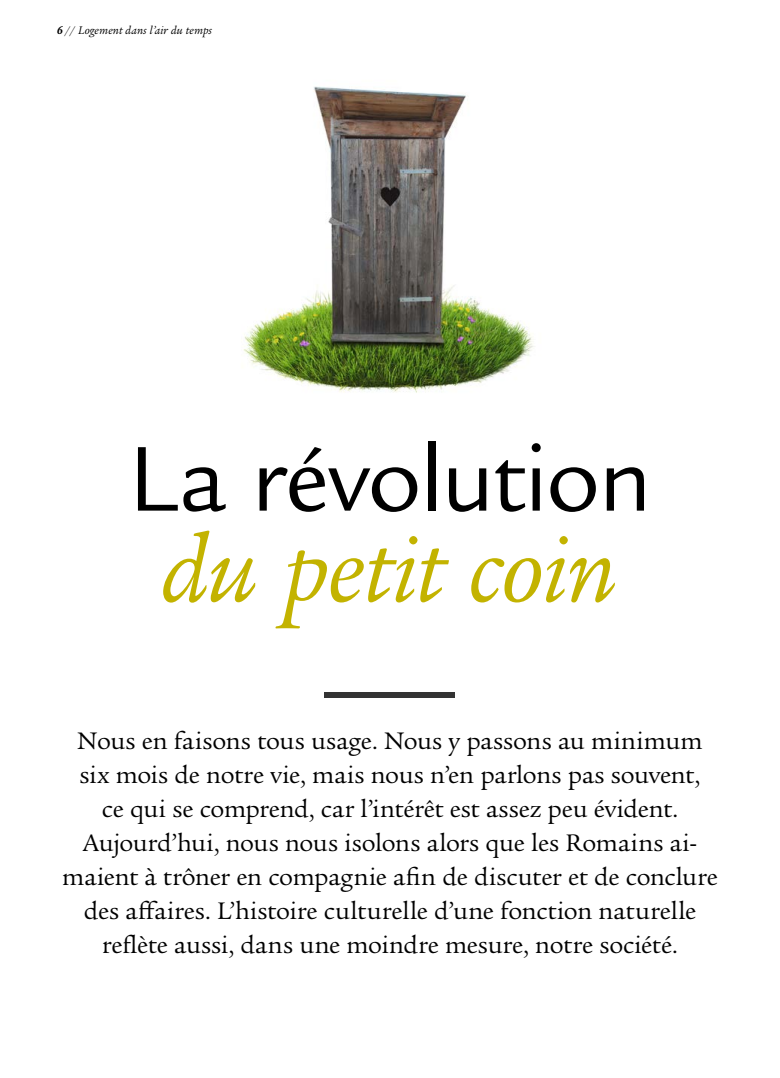
<style>
.page{position:relative;width:780px;height:1078px;background:#fff}
.page>*{position:absolute;margin:0;border:0;box-sizing:border-box;transform-origin:0 0}
.t1{font:100px "Legacy Sans ITC Pro";letter-spacing:-.02em;color:#000}
.t2{font:italic 100px "Legacy Serif ITC Pro";letter-spacing:-.01em;color:#c3b300}
.t3{font:26px/34px "Legacy Serif ITC Pro";letter-spacing:-.005em;color:#000;text-align:center}
.t4{font:italic 12px "Legacy Serif ITC Pro";letter-spacing:.01em;color:#000}
.s1{font-weight:700}
</style>
<div class="page">
<img style="left:243px;top:86px;width:291px;height:307px">
<div style="left:324px;top:692px;width:131px;height:5px;background:#333"></div>
<p class="t4" style="left:57px;top:23px;width:157px"><span class="s1">6</span> // Logement dans l’air du temps</p>
<h1 class="t1" style="left:128px;top:421px;width:525px">La révolution</h1>
<h1 class="t2" style="left:162px;top:507px;width:457px">du petit coin</h1>
<p class="t3" style="left:62px;top:723px;width:657px">Nous en faisons tous usage. Nous y passons au minimum six mois de notre vie, mais nous n’en parlons pas souvent,<br>ce qui se comprend, car l’intérêt est assez peu évident.<br>Aujourd’hui, nous nous isolons alors que les Romains ai&shy;maient à trôner en compagnie afin de discuter et de conclure des affaires. L’histoire culturelle d’une fonction naturelle reflète aussi, dans une moindre mesure, notre société.</p>
</div>
